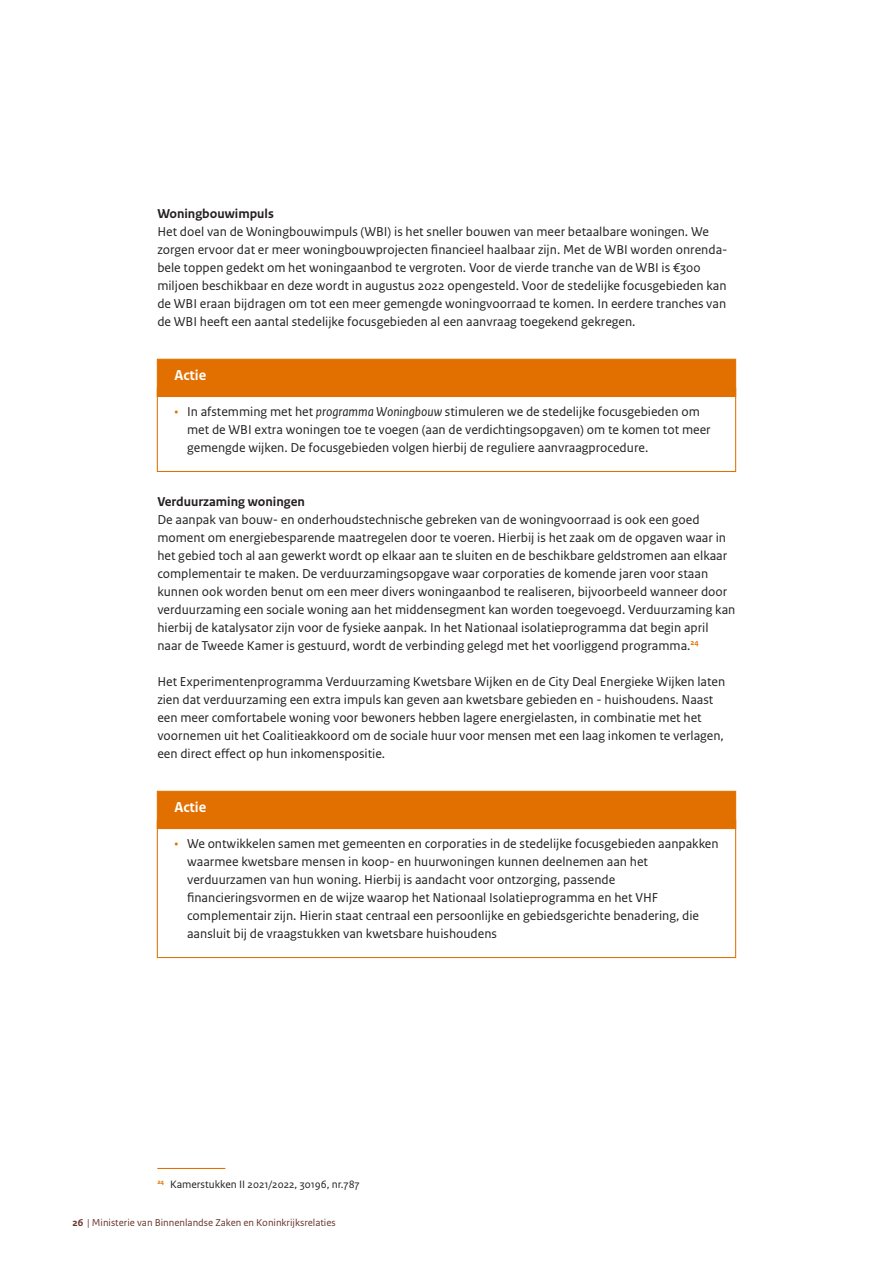
<style>
.page{position:relative;width:893px;height:1263px;background:#fff}
.page>*{position:absolute;margin:0;border:0;box-sizing:border-box;transform-origin:0 0}
.P_10_RO_Kadertekst_O{font:700 15px "Rijksoverheid Sans Text";color:#fff}
.P_10_RO_Broodtekst_S{font:13.5px/18px "Rijksoverheid Sans Text";color:#231f20}
.P_10_RO_Kadertekst_O-2{font:13.5px/18px "Rijksoverheid Sans Text";color:#231f20}
._07_RO_Tussenkop_San{font:700 13.5px "Rijksoverheid Sans Text";color:#231f20}
._14_RO_Voetnoot{font:11.25px "Rijksoverheid Sans Text";color:#231f20}
.t1{font:10.5px "Rijksoverheid Sans Text";color:#673327}
.s1{color:#e17000}
.s2{font-style:italic}
.s3{font-weight:700}
</style>
<div class="page">
<div style="left:157px;top:359px;width:579px;height:38px;background:#e17000;border:1px solid #e17000"></div>
<div style="left:157px;top:387px;width:579px;height:85px;border:1px solid #e17000"></div>
<div style="left:157px;top:791px;width:579px;height:38px;background:#e17000;border:1px solid #e17000"></div>
<div style="left:157px;top:819px;width:579px;height:139px;border:1px solid #e17000"></div>
<hr style="left:157px;top:1168px;width:68px;height:1px;background:#e17000">
<p class="_07_RO_Tussenkop_San" style="left:157px;top:206px;width:118px">Woningbouwimpuls</p>
<p class="P_10_RO_Broodtekst_S" style="left:157px;top:223px;width:572px">Het doel van de Woningbouwimpuls (WBI) is het sneller bouwen van meer betaalbare woningen. We zorgen ervoor dat er meer woningbouwprojecten financieel haalbaar zijn. Met de WBI worden onrenda&shy;bele toppen gedekt om het woningaanbod te vergroten. Voor de vierde tranche van de WBI is €300 miljoen beschikbaar en deze wordt in augustus 2022 opengesteld. Voor de stedelijke focusgebieden kan de WBI eraan bijdragen om tot een meer gemengde woningvoorraad te komen. In eerdere tranches van de WBI heeft een aantal stedelijke focusgebieden al een aanvraag toegekend gekregen.</p>
<h3 class="P_10_RO_Kadertekst_O" style="left:174px;top:366px;width:34px">Actie</h3>
<h3 class="P_10_RO_Kadertekst_O-2" style="left:187px;top:403px;width:525px;text-indent:-13px"><span class="s1">•</span> In afstemming met het <span class="s2">programma Woningbouw</span> stimuleren we de stedelijke focusgebieden om met de WBI extra woningen toe te voegen (aan de verdichtingsopgaven) om te komen tot meer gemengde wijken. De focusgebieden volgen hierbij de reguliere aanvraagprocedure.</h3>
<p class="_07_RO_Tussenkop_San" style="left:157px;top:494px;width:149px">Verduurzaming woningen</p>
<p class="P_10_RO_Broodtekst_S" style="left:157px;top:511px;width:580px">De aanpak van bouw- en onderhoudstechnische gebreken van de woningvoorraad is ook een goed moment om energiebesparende maatregelen door te voeren. Hierbij is het zaak om de opgaven waar in het gebied toch al aan gewerkt wordt op elkaar aan te sluiten en de beschikbare geldstromen aan elkaar complementair te maken. De verduurzamingsopgave waar corporaties de komende jaren voor staan kunnen ook worden benut om een meer divers woningaanbod te realiseren, bijvoorbeeld wanneer door verduurzaming een sociale woning aan het middensegment kan worden toegevoegd. Verduurzaming kan hierbij de katalysator zijn voor de fysieke aanpak. In het Nationaal isolatieprogramma dat begin april naar de Tweede Kamer is gestuurd, wordt de verbinding gelegd met het voorliggend programma.<sup>24</sup></p>
<p class="P_10_RO_Broodtekst_S" style="left:157px;top:673px;width:569px">Het Experimentenprogramma Verduurzaming Kwetsbare Wijken en de City Deal Energieke Wijken laten zien dat verduurzaming een extra impuls kan geven aan kwetsbare gebieden en - huishoudens. Naast een meer comfortabele woning voor bewoners hebben lagere energielasten, in combinatie met het voornemen uit het Coalitieakkoord om de sociale huur voor mensen met een laag inkomen te verlagen, een direct effect op hun inkomenspositie.</p>
<h3 class="P_10_RO_Kadertekst_O" style="left:174px;top:798px;width:34px">Actie</h3>
<h3 class="P_10_RO_Kadertekst_O-2" style="left:187px;top:835px;width:533px;text-indent:-13px"><span class="s1">•</span> We ontwikkelen samen met gemeenten en corporaties in de stedelijke focusgebieden aanpakken waarmee kwetsbare mensen in koop- en huurwoningen kunnen deelnemen aan het verduurzamen van hun woning. Hierbij is aandacht voor ontzorging, passende financieringsvormen en de wijze waarop het Nationaal Isolatieprogramma en het VHF complementair zijn. Hierin staat centraal een persoonlijke en gebiedsgerichte benadering, die aansluit bij de vraagstukken van kwetsbare huishoudens</h3>
<p class="_14_RO_Voetnoot" style="left:157px;top:1178px;width:204px"><sup>24</sup> Kamerstukken II 2021/2022, 30196, nr.787</p>
<p class="t1" style="left:72px;top:1216px;width:265px"><span class="s3">26</span> | Ministerie van Binnenlandse Zaken en Koninkrijksrelaties</p>
</div>
